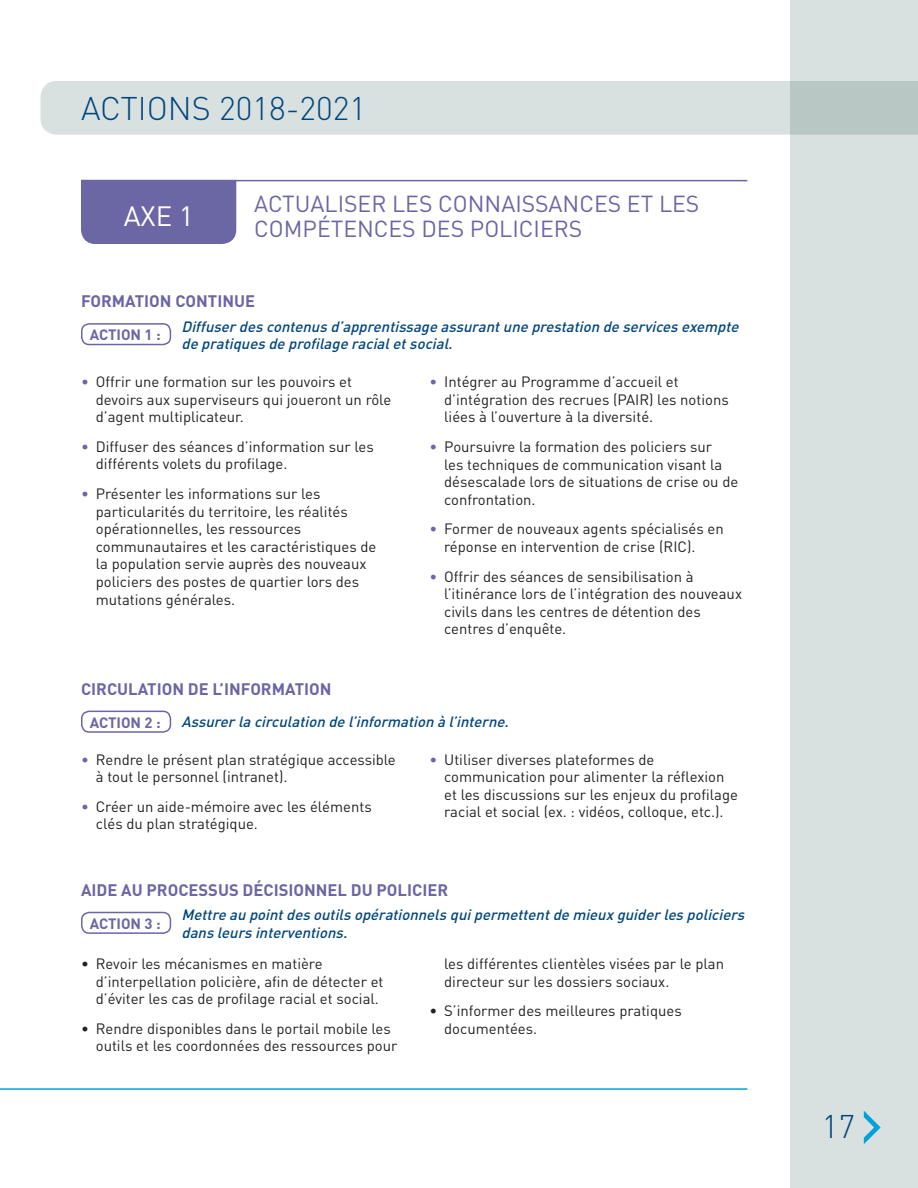
<style>
.page{position:relative;width:918px;height:1188px;background:#fff}
.page>*{position:absolute;margin:0;border:0;box-sizing:border-box;transform-origin:0 0}
.t1{font:300 32.4px "DIN";color:#00467e}
.t2{font:27.6px "DIN";color:#fff}
.t3{font:22.95px/24.3px "DIN";color:#6b66a4}
.t4{font:700 16.5px "DIN";color:#6b66a4}
.t5{font:14.85px/17.5px "DIN";color:#231f20}
.t6{font:italic 500 14.85px/17.5px "DIN";color:#00467e}
.t7{font:700 14.85px "DIN";color:#6b66a4}
.s1{color:#6b66a4}
</style>
<div class="page">
<div style="left:790px;top:0;width:128px;height:1188px;background:#d9e1e0"></div>
<svg style="left:864px;top:1111px;width:17px;height:33px"></svg>
<hr style="left:0;top:1088px;width:747px;height:2px;background:#00a3d9">
<svg style="left:40px;top:81px;width:878px;height:54px;background:#d4dddc"></svg>
<div style="left:81px;top:323px;width:90px;height:22px;border:2px solid #6b66a4;border-radius:8px"></div>
<div style="left:81px;top:711px;width:90px;height:22px;border:2px solid #6b66a4;border-radius:8px"></div>
<div style="left:81px;top:912px;width:90px;height:22px;border:2px solid #6b66a4;border-radius:8px"></div>
<div style="left:81px;top:181px;width:155px;height:63px;background:#6b66a4"></div>
<hr style="left:81px;top:180px;width:666px;height:1px;background:#6b66a4">
<h1 class="t1" style="left:81px;top:89px;width:287px">ACTIONS 2018-2021</h1>
<h2 class="t2" style="left:124px;top:199px;width:71px">AXE 1</h2>
<h3 class="t3" style="left:254px;top:192px;width:444px">Actualiser les connaissances et les compétences des policiers</h3>
<p class="t4" style="left:81px;top:291px;width:176px">FORMATION CONTINUE</p>
<p class="t7" style="left:90px;top:325px;width:10px">ACTION</p>
<p class="t7" style="left:145px;top:325px;width:18px">1 :</p>
<p class="t6" style="left:182px;top:317px;width:563px">Diffuserdescontenusd’apprentissage assurantune prestation de servicesexempte de pratiquesde profilage racialetsocial.</p>
<p class="t5" style="left:96px;top:373px;width:297px;text-indent:-15px"><span class="s1">•</span> Offrir une formation sur les pouvoirs et devoirs aux superviseurs qui joueront un rôle d’agent multiplicateur.</p>
<p class="t5" style="left:96px;top:438px;width:280px;text-indent:-15px"><span class="s1">•</span> Diffuser des séances d’information sur les différents volets du profilage.</p>
<p class="t5" style="left:96px;top:485px;width:282px;text-indent:-15px"><span class="s1">•</span> Présenter les informations sur les particularités du territoire, les réalités opérationnelles, les ressources communautaires et les caractéristiques de la population servie auprès des nouveaux policiers des postes de quartier lors des mutations générales.</p>
<p class="t5" style="left:444px;top:373px;width:236px;text-indent:-15px"><span class="s1">•</span> I ntégrer au Programme d’accueil et d’intégration des recrues (PAIR</p>
<p class="t5" style="left:444px;top:390px;width:286px;text-indent:205px">) les notions liées à l’ouverture à la diversité.</p>
<p class="t5" style="left:444px;top:438px;width:296px;text-indent:-15px"><span class="s1">•</span> Poursuivre la formation des policiers sur<br>les techniques de communication visant la désescalade lors de situations de crise ou de confrontation.</p>
<p class="t5" style="left:444px;top:520px;width:281px;text-indent:-15px"><span class="s1">•</span> Former de nouveaux agents spécialisés en réponse en intervention de crise (RIC).</p>
<p class="t5" style="left:444px;top:567px;width:299px;text-indent:-15px"><span class="s1">•</span> Offrir des séances de sensibilisation à l’itinérance lors de l’intégration des nouveaux civils dans les centres de détention des centres d’enquête.</p>
<p class="t4" style="left:81px;top:678px;width:252px">CIRCULATION DE L’INFORMATION</p>
<p class="t7" style="left:90px;top:713px;width:10px">ACTION</p>
<p class="t7" style="left:145px;top:713px;width:18px">2 :</p>
<p class="t6" style="left:182px;top:712px;width:333px">Assurerla circulation de l’information à l’interne.</p>
<p class="t5" style="left:96px;top:750px;width:301px;text-indent:-15px"><span class="s1">•</span> Rendre le présent plan stratégique accessible à tout le personnel (intranet).</p>
<p class="t5" style="left:96px;top:797px;width:277px;text-indent:-15px"><span class="s1">•</span> Créer un aide-mémoire avec les éléments clés du plan stratégique.</p>
<p class="t5" style="left:444px;top:750px;width:295px;text-indent:-15px"><span class="s1">•</span> Utiliser diverses plateformes de communication pour alimenter la réflexion et les discussions sur les enjeux du profilage racial et social (ex. : vidéos, colloque, etc.).</p>
<p class="t4" style="left:81px;top:879px;width:369px">AIDE AU PROCESSUS DÉCISIONNEL DU POLICIER</p>
<p class="t7" style="left:90px;top:914px;width:10px">ACTION</p>
<p class="t7" style="left:145px;top:914px;width:18px">3 :</p>
<p class="t6" style="left:182px;top:906px;width:568px">Mettre au pointdesoutilsopérationnelsquipermettentde mieuxguiderlespoliciers dansleursinterventions.</p>
<p class="t5" style="left:96px;top:955px;width:289px;text-indent:-15px">• Revoir les mécanismes en matière d’interpellation policière, afin de détecter et d’éviter les cas de profilage racial et social.</p>
<p class="t5" style="left:96px;top:1019px;width:303px;text-indent:-15px">• Rendre disponibles dans le portail mobile les outils et les coordonnées des ressources pour</p>
<p class="t5" style="left:444px;top:955px;width:281px">les différentes clientèles visées par le plan directeur sur les dossiers sociaux.</p>
<p class="t5" style="left:444px;top:1002px;width:239px;text-indent:-15px">• S’informer des meilleures pratiques documentées.</p>
<h1 class="t1" style="left:822px;top:1107px;width:35px">17</h1>
</div>
